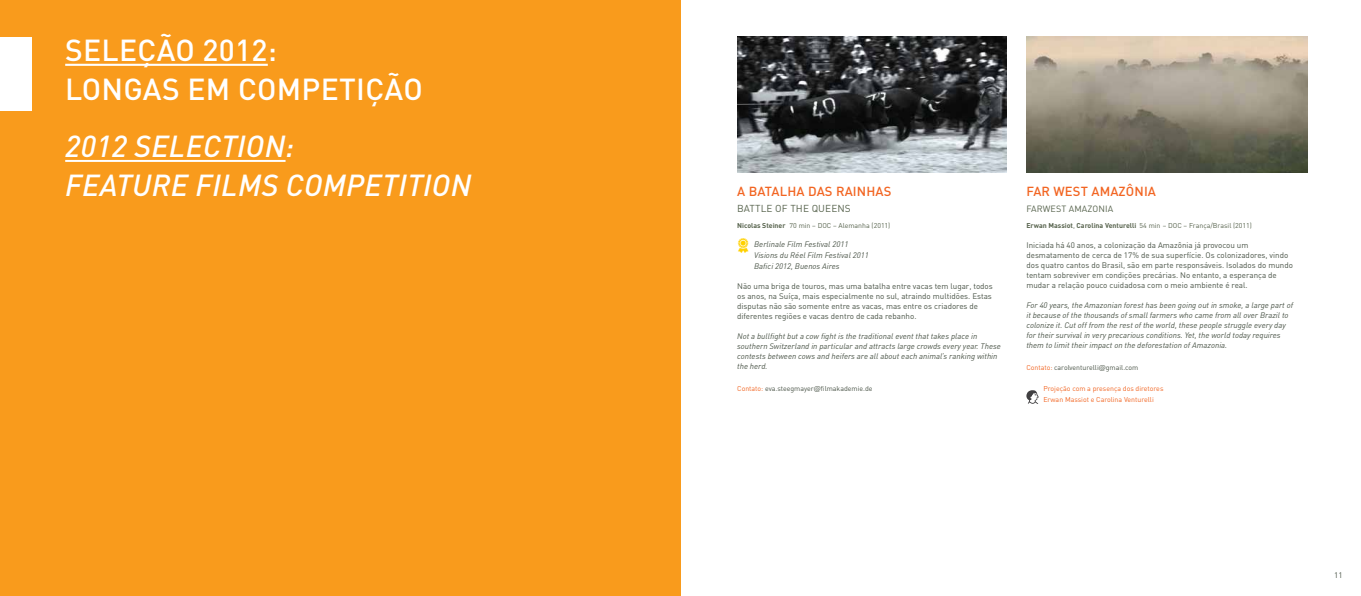
<style>
.page{position:relative;width:1361px;height:596px;background:#fff}
.page>*{position:absolute;margin:0;border:0;box-sizing:border-box;transform-origin:0 0}
.t1{font:italic 500 30px "DIN";letter-spacing:.01em;color:#fff}
.t2{font:500 30px/39px "DIN";letter-spacing:.01em;color:#fff}
.t3{font:21px "Modern Pictograms";color:#ffd100}
.t4{font:500 13px "DIN";letter-spacing:.01em;color:#f26522}
.t5{font:10px "DIN";letter-spacing:.01em;color:#58644e}
.t6{font:9px "DIN";color:#58644e}
.t7{font:italic 8px/10px "DIN";color:#4a5447}
.t8{font:8px/10px "DIN";color:#4a5447}
.t9{font:7px "DIN";color:#4a5447}
.t10{font:7px/11px "DIN";color:#f26522}
.t11{font:700 7px "DIN";color:#58644e}
.t12{font:7px "DIN";color:#58644e}
.s1{font-weight:700}
.s2{color:#f26522}
.s3{font-family:"Humanist 777 BT Roman B"}
.s4{font-weight:400}
</style>
<div class="page">
<div style="left:0;top:0;width:680px;height:595px;background:#f99b1c"></div>
<img style="left:737px;top:37px;width:269px;height:135px">
<img style="left:1026px;top:37px;width:281px;height:135px">
<svg style="left:1026px;top:390px;width:12px;height:14px"></svg>
<div style="left:0;top:37px;width:32px;height:74px;background:#fff"></div>
<hr style="left:65px;top:64px;width:203px;height:2px;background:#fff">
<hr style="left:65px;top:160px;width:220px;height:2px;background:#fff">
<h1 class="t2" style="left:65px;top:29px;width:359px">SELEÇÃO 2012:<br>LONGAS EM COMPETIÇÃO</h1>
<h1 class="t1" style="left:65px;top:127px;width:173px">2012 SELECTION</h1>
<h1 class="t1" style="left:285px;top:127px;width:10px">:</h1>
<h1 class="t1" style="left:65px;top:166px;width:19px">FEATURE</h1>
<h1 class="t1" style="left:196px;top:166px;width:18px">FILM</h1>
<h1 class="t1" style="left:261px;top:166px;width:61px">S COMPETITION</h1>
<h3 class="t4" style="left:737px;top:182px;width:30px">A BATALHA</h3>
<h3 class="t4" style="left:808px;top:182px;width:9px">DAS</h3>
<h3 class="t4" style="left:836px;top:182px;width:18px">RAINHAS</h3>
<p class="t5" style="left:737px;top:201px;width:89px">Battle of the Queens</p>
<p class="t12" style="left:737px;top:220px;width:155px"><span class="s1">Nicolas Steiner</span> 70 min – DOC – Alemanha (2011)</p>
<h2 class="t3" style="left:737px;top:235px;width:14px">)</h2>
<p class="t7" style="left:754px;top:238px;width:116px;line-height:11px">Berlinale Film Festival 2011<br>Visions du Réel Film Festival 2011<br>Bafici 2012, Buenos Aires</p>
<p class="t8" style="left:737px;top:280px;width:257px">Não uma briga de touros, mas uma batalha entre vacas tem lugar, todos os anos, na Suíça, mais especialmente no sul, atraindo multidões. Estas disputas não são somente entre as vacas, mas entre os criadores de diferentes regiões e vacas dentro de cada rebanho.</p>
<p class="t7" style="left:737px;top:330px;width:265px">Not a bullfight but a cow fight is the traditional event that takes place in southern Switzerland in particular and attracts large crowds every year. These contests between cows and heifers are all about each animal’s ranking within the herd.</p>
<p class="t9" style="left:737px;top:383px;width:137px"><span class="s2">Contato:</span> eva.steegmayer<span class="s3">@</span>filmakademie.de</p>
<h3 class="t4" style="left:1026px;top:182px;width:37px">FAR WEST</h3>
<h3 class="t4" style="left:1091px;top:182px;width:51px">AMAZÔNIA</h3>
<p class="t6" style="left:1026px;top:202px;width:55px">FarWest Amazonia</p>
<p class="t11" style="left:1026px;top:220px;width:227px">Erwan Massiot<span class="s4">,</span> Carolina Venturelli <span class="s4">54 min – DOC – França/Brasil (2011)</span></p>
<p class="t8" style="left:1026px;top:239px;width:268px">Iniciada há 40 anos, a colonização da Amazônia já provocou um desmatamento de cerca de 17% de sua superfície. Os colonizadores, vindo dos quatro cantos do Brasil, são em parte responsáveis. Isolados do mundo tentam sobreviver em condições precárias. No entanto, a esperança de mudar a relação pouco cuidadosa com o meio ambiente é real.</p>
<p class="t7" style="left:1026px;top:299px;width:268px">For 40 years, the Amazonian forest has been going out in smoke, a large part of it because of the thousands of small farmers who came from all over Brazil to colonize it. Cut off from the rest of the world, these people struggle every day for their survival in very precarious conditions. Yet, the world today requires them to limit their impact on the deforestation of Amazonia.</p>
<p class="t9" style="left:1026px;top:362px;width:113px"><span class="s2">Contato:</span> carolventurelli<span class="s3">@</span>gmail.com</p>
<p class="t10" style="left:1043px;top:382px;width:122px">Projeção com a presença dos diretores<br>Erwan Massiot e Carolina Venturelli</p>
<p class="t8" style="left:1334px;top:570px;width:10px">11</p>
</div>
